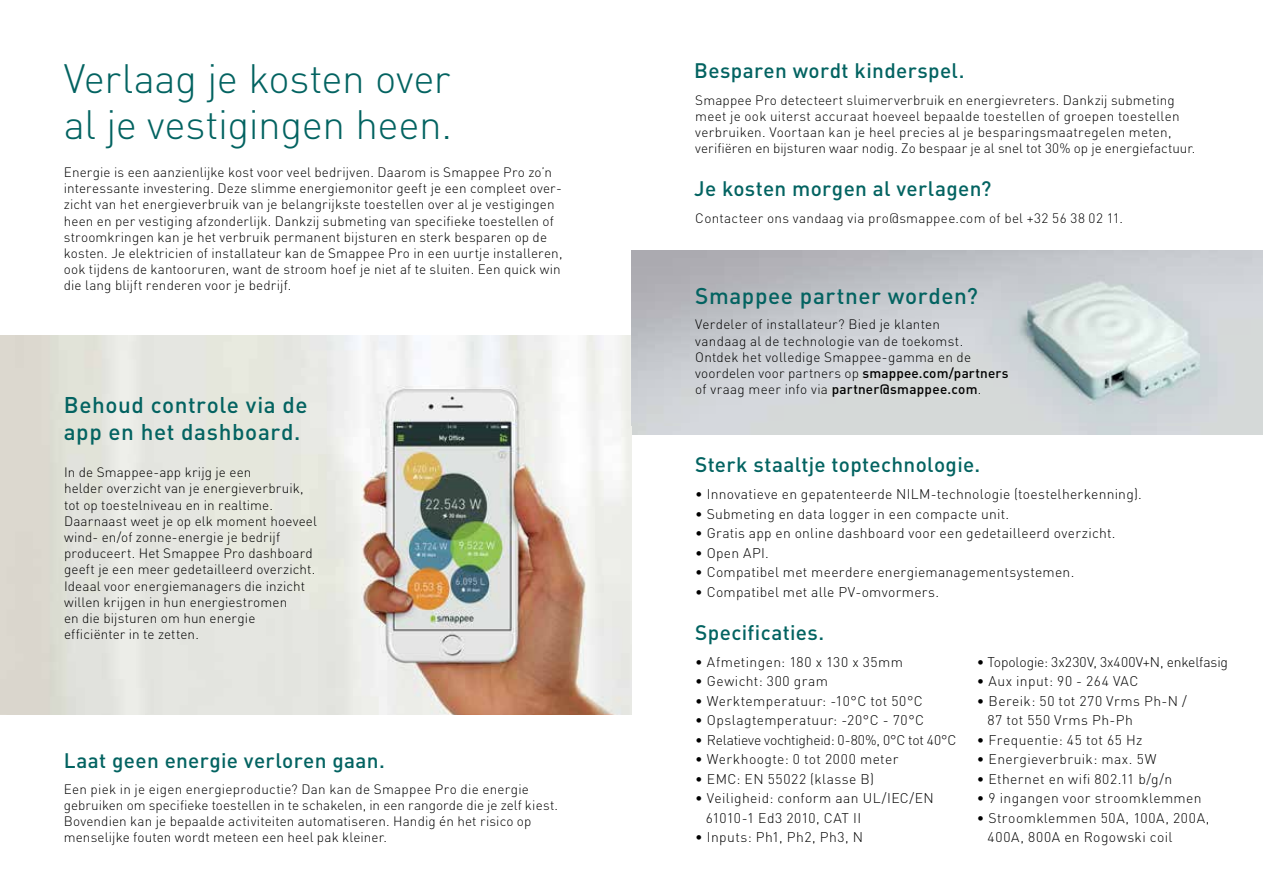
<style>
.page{position:relative;width:1263px;height:893px;background:#fff}
.page>*{position:absolute;margin:0;border:0;box-sizing:border-box;transform-origin:0 0}
.t1{font:300 40.5px/46.5px "DIN";letter-spacing:-.01em;color:#036361}
.t2{font:500 22.5px/27px "DIN";letter-spacing:.025em;color:#036361}
.t3{font:500 20.7px "DIN";letter-spacing:.015em;color:#036361}
.t4{font:300 13.95px/19.5px "DIN";letter-spacing:.025em;color:#000}
.t5{font:300 13.95px "DIN";letter-spacing:-.015em;color:#000}
.t6{font:300 13.95px "DIN";letter-spacing:-.01em;color:#000}
.t7{font:300 13.5px/16.2px "DIN";letter-spacing:.01em;color:#000}
.s1{font-weight:500}
</style>
<div class="page">
<img style="left:0;top:335px;width:631px;height:380px">
<img style="left:631px;top:251px;width:632px;height:175px">
<h1 class="t1" style="left:64px;top:55px;width:390px">Verlaag je kosten over al je vestigingen heen.</h1>
<p class="t7" style="left:64px;top:164px;width:500px">Energie is een aanzienlijke kost voor veel bedrijven. Daarom is Smappee Pro zo’n interessante investering. Deze slimme energiemonitor geeft je een compleet over&shy;zicht van het energieverbruik van je belangrijkste toestellen over al je vestigingen heen en per vestiging afzonderlijk. Dankzij submeting van specifieke toestellen of stroomkringen kan je het verbruik permanent bijsturen en sterk besparen op de kosten. Je elektricien of installateur kan de Smappee Pro in een uurtje installeren, ook tijdens de kantooruren, want de stroom hoef je niet af te sluiten. Een quick win die lang blijft renderen voor je bedrijf.</p>
<h2 class="t2" style="left:64px;top:390px;width:245px">Behoud controle via de app en het dashboard.</h2>
<p class="t7" style="left:64px;top:464px;width:254px">In de Smappee-app krijg je een<br>helder overzicht van je energieverbruik, tot op toestelniveau en in realtime.<br>Daarnaast weet je op elk moment hoeveel wind- en/of zonne-energie je bedrijf produceert. Het Smappee Pro dashboard geeft je een meer gedetailleerd overzicht.<br>Ideaal voor energiemanagers die inzicht willen krijgen in hun energiestromen<br>en die bijsturen om hun energie efficiënter in te zetten.</p>
<h3 class="t3" style="left:64px;top:748px;width:322px">Laat geen energie verloren gaan.</h3>
<p class="t7" style="left:64px;top:781px;width:496px">Een piek in je eigen energieproductie? Dan kan de Smappee Pro die energie gebruiken om specifieke toestellen in te schakelen, in een rangorde die je zelf kiest.<br>Bovendien kan je bepaalde activiteiten automatiseren. Handig én het risico op menselijke fouten wordt meteen een heel pak kleiner.</p>
<h3 class="t3" style="left:694px;top:57px;width:272px">Besparen wordt kinderspel.</h3>
<p class="t7" style="left:695px;top:92px;width:502px">Smappee Pro detecteert sluimerverbruik en energievreters. Dankzij submeting meet je ook uiterst accuraat hoeveel bepaalde toestellen of groepen toestellen verbruiken. Voortaan kan je heel precies al je besparingsmaatregelen meten, verifiëren en bijsturen waar nodig. Zo bespaar je al snel tot 30% op je energiefactuur.</p>
<h3 class="t3" style="left:694px;top:175px;width:299px">Je kosten morgen al verlagen?</h3>
<p class="t7" style="left:695px;top:210px;width:429px">Contacteer ons vandaag via pro@smappee.com of bel +32 56 38 02 11.</p>
<h2 class="t2" style="left:695px;top:282px;width:284px">Smappee partner worden?</h2>
<p class="t7" style="left:695px;top:316px;width:315px">Verdeler of installateur? Bied je klanten<br>vandaag al de technologie van de toekomst.<br>Ontdek het volledige Smappee-gamma en de voordelen voor partners op <span class="s1">smappee.com/partners </span>of vraag meer info via <span class="s1">partner@smappee.com</span>.</p>
<h3 class="t3" style="left:695px;top:452px;width:286px">Sterk staaltje toptechnologie.</h3>
<p class="t4" style="left:695px;top:484px;width:448px">• Innovatieve en gepatenteerde NILM-technologie (toestelherkenning).</p>
<p class="t4" style="left:695px;top:504px;width:315px">• Submeting en data logger in een compacte unit.</p>
<p class="t4" style="left:695px;top:523px;width:422px">• Gratis app en online dashboard voor een gedetailleerd overzicht.</p>
<p class="t4" style="left:695px;top:543px;width:75px">• Open API.</p>
<p class="t4" style="left:695px;top:562px;width:381px">• Compatibel met meerdere energiemanagementsystemen.</p>
<p class="t4" style="left:695px;top:582px;width:245px">• Compatibel met alle PV-omvormers.</p>
<h3 class="t3" style="left:695px;top:619px;width:130px">Specificaties.</h3>
<p class="t4" style="left:695px;top:652px;width:209px">• Afmetingen: 180 x 130 x 35mm</p>
<p class="t4" style="left:695px;top:671px;width:134px">• Gewicht: 300 gram</p>
<p class="t4" style="left:695px;top:691px;width:229px">• Werktemperatuur: -10°C tot 50°C</p>
<p class="t4" style="left:695px;top:710px;width:230px">• Opslagtemperatuur: -20°C - 70°C</p>
<p class="t5" style="left:695px;top:731px;width:263px">• Relatieve vochtigheid: 0-80%, 0°C tot 40°C</p>
<p class="t4" style="left:695px;top:749px;width:205px">• Werkhoogte: 0 tot 2000 meter</p>
<p class="t4" style="left:695px;top:769px;width:180px">• EMC: EN 55022 (klasse B)</p>
<p class="t4" style="left:706px;top:788px;width:229px;text-indent:-11px">• Veiligheid: conform aan UL/IEC/EN<br>61010-1 Ed3 2010, CAT II</p>
<p class="t4" style="left:695px;top:827px;width:169px">• Inputs: Ph1, Ph2, Ph3, N</p>
<p class="t6" style="left:977px;top:653px;width:253px">• Topologie: 3x230V, 3x400V+N, enkelfasig</p>
<p class="t4" style="left:977px;top:671px;width:163px">• Aux input: 90 - 264 VAC</p>
<p class="t4" style="left:987px;top:691px;width:201px;text-indent:-11px">• Bereik: 50 tot 270 Vrms Ph-N /<br>87 tot 550 Vrms Ph-Ph</p>
<p class="t4" style="left:977px;top:730px;width:167px">• Frequentie: 45 tot 65 Hz</p>
<p class="t4" style="left:977px;top:749px;width:181px">• Energieverbruik: max. 5W</p>
<p class="t4" style="left:977px;top:769px;width:197px">• Ethernet en wifi 802.11 b/g/n</p>
<p class="t4" style="left:977px;top:788px;width:226px">• 9 ingangen voor stroomklemmen</p>
<p class="t4" style="left:987px;top:808px;width:224px;text-indent:-11px">• Stroomklemmen 50A, 100A, 200A,<br>400A, 800A en Rogowski coil</p>
</div>
